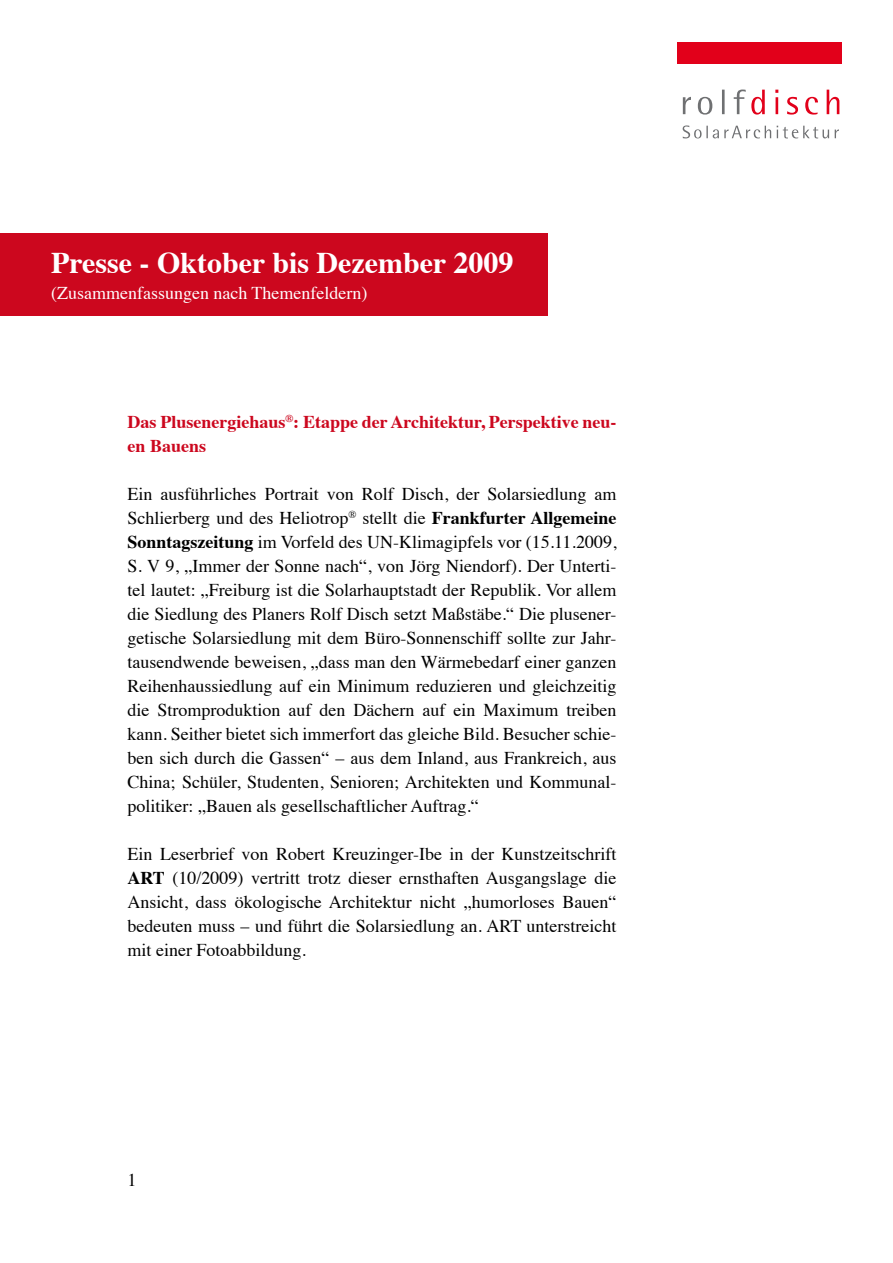
<style>
.page{position:relative;width:893px;height:1263px;background:#fff}
.page>*{position:absolute;margin:0;border:0;box-sizing:border-box;transform-origin:0 0}
.t1{font:700 30px "Times";color:#fff}
.t2{font:18px/24px "Times";color:#000;text-align:justify}
.t3{font:700 18px/24px "Times";color:#cc071e}
.t4{font:18px "Times";color:#fff}
.s1{font-weight:700}
</style>
<div class="page">
<div style="left:678px;top:43px;width:164px;height:21px;background:#e2001a"></div>
<svg style="left:683px;top:125px;width:156px;height:13px"></svg>
<svg style="left:683px;top:90px;width:156px;height:25px"></svg>
<div style="left:0;top:234px;width:547px;height:82px;background:#cc071e"></div>
<h1 class="t1" style="left:51px;top:235px;width:464px">Presse - Oktober bis Dezember 2009</h1>
<p class="t4" style="left:51px;top:276px;width:318px">(Zusammenfassungen nach Themenfeldern)</p>
<p class="t3" style="left:128px;top:408px;width:490px">Das Plusenergiehaus<sup>®</sup>: Etappe der Architektur, Perspektive neu&shy;en Bauens</p>
<p class="t2" style="left:128px;top:480px;width:491px">Ein ausführliches Portrait von Rolf Disch, der Solarsiedlung am Schlierberg und des Heliotrop<sup>®</sup> stellt die <span class="s1">Frankfurter Allgemeine Sonntagszeitung</span> im Vorfeld des UN-Klimagipfels vor (1 5.11 .2009, S. V 9, „Immer der Sonne nach“, von Jörg Niendorf). Der Unterti&shy;tel lautet: „Freiburg ist die Solarhauptstadt der Republik. Vor allem die Siedlung des Planers Rolf Disch setzt Maßstäbe.“ Die plusener&shy;getische Solarsiedlung mit dem Büro-Sonnenschiff sollte zur Jahr&shy;tausendwende beweisen, „dass man den Wärmebedarf einer ganzen Reihenhaussiedlung auf ein Minimum reduzieren und gleichzeitig die Stromproduktion auf den Dächern auf ein Maximum treiben kann. Seither bietet sich immerfort das gleiche Bild. Besucher schie&shy;ben sich durch die Gassen“ – aus dem Inland, aus Frankreich, aus China; Schüler, Studenten, Senioren; Architekten und Kommunal&shy;politiker: „Bauen als gesellschaftlicher Auftrag.“</p>
<p class="t2" style="left:128px;top:840px;width:490px">Ein Leserbrief von Robert Kreuzinger-Ibe in der Kunstzeitschrift <span class="s1">ART</span> (1 0/2009) vertritt trotz dieser ernsthaften Ausgangslage die Ansicht, dass ökologische Architektur nicht „humorloses Bauen“ bedeuten muss – und führt die Solarsiedlung an. ART unterstreicht mit einer Fotoabbildung.</p>
</div>
